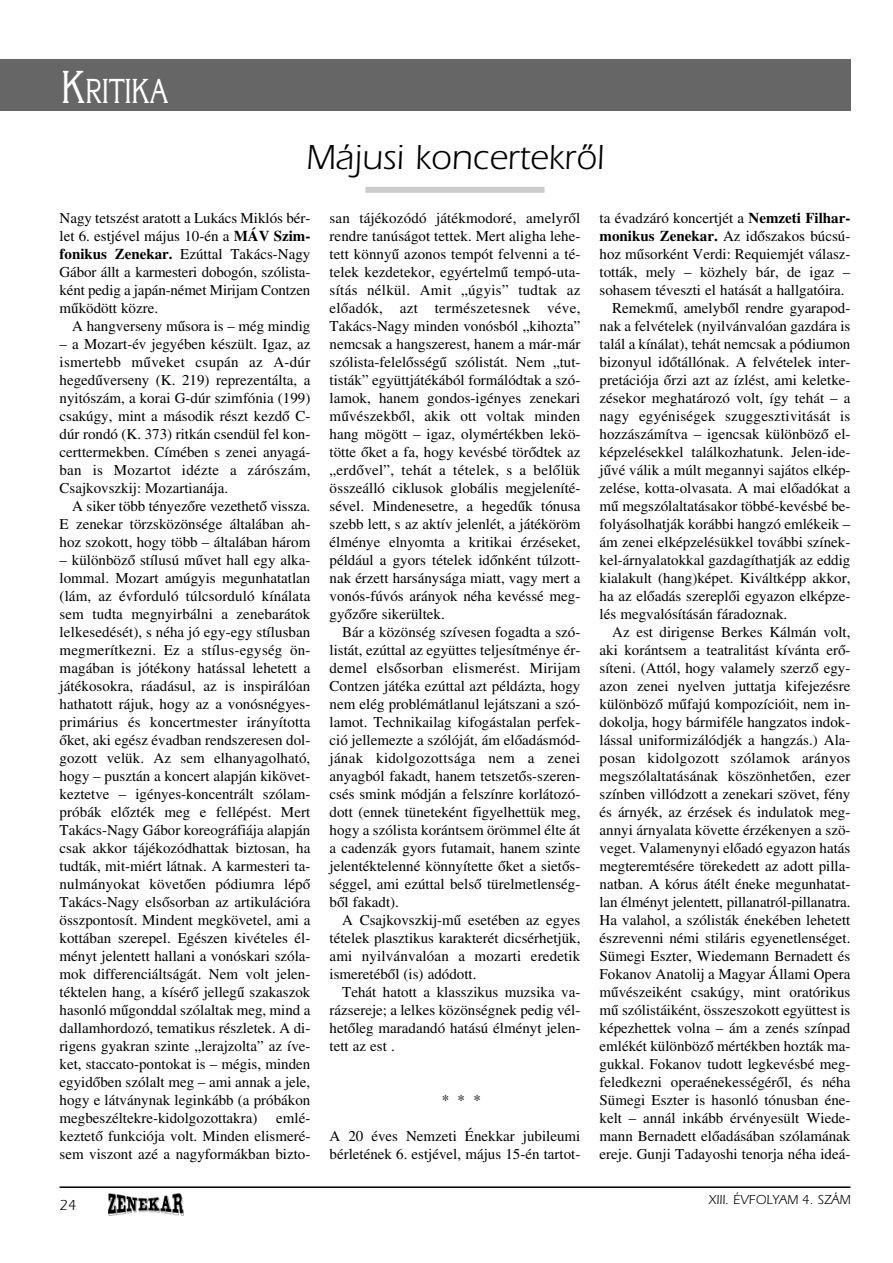
<style>
.page{position:relative;width:893px;height:1263px;background:#fff}
.page>*{position:absolute;margin:0;border:0;box-sizing:border-box;transform-origin:0 0}
.t1{font:36px "Eras Book H";color:#000}
.t2{font:33.75px "Korinna H";color:#fff;scale:.75 1}
.t3{font:15px/18px "Times Roman H";color:#000;text-align:justify}
.t4{font:15px "Times Roman H";letter-spacing:.02em;color:#000}
.t5{font:15px "Eras Book H";color:#000}
.t6{font:13.5px "Eras Book H";color:#000}
.s1{font-size:45px}
.s2{font-family:"Times Bold H"}
</style>
<div class="page">
<div style="left:365px;top:187px;width:180px;height:6px;background:#ccc"></div>
<div style="left:0;top:60px;width:850px;height:51px;background:#666"></div>
<img style="left:108px;top:1194px;width:76px;height:21px">
<hr style="left:60px;top:1186px;width:790px;height:2px;background:#000">
<h2 class="t2" style="left:61px;top:71px;width:145px"><span class="s1">K</span>RITIKA</h2>
<h1 class="t1" style="left:306px;top:135px;width:300px">Májusi koncertekrôl</h1>
<p class="t3" style="left:60px;top:209px;width:252px">Nagy tetszést aratott a Lukács Miklós bér&shy;let 6. estjével május 10-én a <span class="s2">MÁV Szim&shy;fonikus Zenekar.</span> Ezúttal Takács-Nagy Gábor állt a karmesteri dobogón, szólista&shy;ként pedig a japán-német Mirijam Contzen mûködött közre.</p>
<p class="t3" style="left:72px;top:317px;width:240px">A hangverseny mûsora is – még mindig</p>
<p class="t3" style="left:60px;top:335px;width:252px">– a Mozart-év jegyében készült. Igaz, az ismertebb mûveket csupán az A-dúr hegedûverseny (K. 219) reprezentálta, a nyitószám, a korai G-dúr szimfónia (199) csakúgy, mint a második részt kezdô C&shy;dúr rondó (K. 373) ritkán csendül fel kon&shy;certtermekben. Címében s zenei anyagá&shy;ban is Mozartot idézte a zárószám, Csajkovszkij: Mozartianája.</p>
<p class="t3" style="left:60px;top:497px;width:252px;text-indent:13px">A siker több tényezôre vezethetô vissza.<br>E zenekar törzsközönsége általában ah&shy;hoz szokott, hogy több – általában három</p>
<p class="t3" style="left:60px;top:551px;width:252px">– különbözô stílusú mûvet hall egy alka&shy;lommal. Mozart amúgyis megunhatatlan (lám, az évforduló túlcsorduló kínálata sem tudta megnyirbálni a zenebarátok lelkesedését), s néha jó egy-egy stílusban megmerítkezni. Ez a stílus-egység ön&shy;magában is jótékony hatással lehetett a játékosokra, ráadásul, az is inspirálóan hathatott rájuk, hogy az a vonósnégyes&shy;primárius és koncertmester irányította ôket, aki egész évadban rendszeresen dol&shy;gozott velük. Az sem elhanyagolható, hogy – pusztán a koncert alapján kikövet&shy;keztetve – igényes-koncentrált szólam&shy;próbák elôzték meg e fellépést. Mert Takács-Nagy Gábor koreográfiája alapján csak akkor tájékozódhattak biztosan, ha tudták, mit-miért látnak. A karmesteri ta&shy;nulmányokat követôen pódiumra lépô Takács-Nagy elsôsorban az artikulációra összpontosít. Mindent megkövetel, ami a kottában szerepel. Egészen kivételes él&shy;ményt jelentett hallani a vonóskari szóla&shy;mok differenciáltságát. Nem volt jelen&shy;téktelen hang, a kísérô jellegû szakaszok hasonló mûgonddal szólaltak meg, mind a dallamhordozó, tematikus részletek. A di&shy;rigens gyakran szinte „lerajzolta” az íve&shy;ket, staccato-pontokat is – mégis, minden egyidôben szólalt meg – ami annak a jele, hogy e látványnak leginkább (a próbákon megbeszéltekre-kidolgozottakra)</p>
<p class="t3" style="left:60px;top:1109px;width:252px;text-indent:217px">emlé&shy;keztetô funkciója volt. Minden elismeré&shy;sem viszont azé a nagyformákban bizto-</p>
<p class="t5" style="left:60px;top:1195px;width:18px">24</p>
<p class="t3" style="left:330px;top:209px;width:252px">san tájékozódó játékmodoré, amelyrôl rendre tanúságot tettek. Mert aligha lehe&shy;tett könnyû azonos tempót felvenni a té&shy;telek kezdetekor, egyértelmû tempó-uta&shy;sítás nélkül. Amit „úgyis” tudtak az elôadók, azt természetesnek véve, Takács-Nagy minden vonósból „kihozta” nemcsak a hangszerest, hanem a már-már szólista-felelôsségû szólistát. Nem „tut&shy;tisták” együttjátékából formálódtak a szó&shy;lamok, hanem gondos-igényes zenekari mûvészekbôl, akik ott voltak minden hang mögött – igaz, olymértékben lekö&shy;tötte ôket a fa, hogy kevésbé törôdtek az „erdôvel”, tehát a tételek, s a belôlük összeálló ciklusok globális megjeleníté&shy;sével. Mindenesetre, a hegedûk tónusa szebb lett, s az aktív jelenlét, a játéköröm élménye elnyomta a kritikai érzéseket, például a gyors tételek idônként túlzott&shy;nak érzett harsánysága miatt, vagy mert a vonós-fúvós arányok néha kevéssé meg&shy;gyôzôre sikerültek.</p>
<p class="t3" style="left:330px;top:623px;width:252px;text-indent:13px">Bár a közönség szívesen fogadta a szó&shy;listát, ezúttal az együttes teljesítménye ér&shy;demel elsôsorban elismerést. Mirijam Contzen játéka ezúttal azt példázta, hogy nem elég problémátlanul lejátszani a szó&shy;lamot. Technikailag kifogástalan perfek&shy;ció jellemezte a szólóját, ám elôadásmód&shy;jának kidolgozottsága nem a zenei anyagból fakadt, hanem tetszetôs-szeren&shy;csés smink módján a felszínre korlátozó&shy;dott (ennek tüneteként figyelhettük meg, hogy a szólista korántsem örömmel élte át a cadenzák gyors futamait, hanem szinte jelentéktelenné könnyítette ôket a sietôs&shy;séggel, ami ezúttal belsô türelmetlenség&shy;bôl fakadt).</p>
<p class="t3" style="left:330px;top:911px;width:252px;text-indent:13px">A Csajkovszkij-mû esetében az egyes tételek plasztikus karakterét dicsérhetjük, ami nyilvánvalóan a mozarti eredetik ismeretébôl (is) adódott.</p>
<p class="t3" style="left:330px;top:983px;width:252px;text-indent:13px">Tehát hatott a klasszikus muzsika va&shy;rázsereje; a lelkes közönségnek pedig vél&shy;hetôleg maradandó hatású élményt jelen&shy;tett az est .</p>
<p class="t3" style="left:442px;top:1091px;width:40px">* * *</p>
<p class="t3" style="left:330px;top:1127px;width:252px">A 20 éves Nemzeti Énekkar jubileumi bérletének 6. estjével, május 15-én tartot-</p>
<p class="t3" style="left:600px;top:209px;width:252px">ta évadzáró koncertjét a <span class="s2">Nemzeti Filhar-</span></p>
<p class="t3" style="left:600px;top:227px;width:252px"><span class="s2">monikus Zenekar.</span> Az idôszakos búcsú-</p>
<p class="t3" style="left:600px;top:245px;width:252px">hoz mûsorként Verdi: Requiemjét válasz-</p>
<p class="t3" style="left:600px;top:263px;width:252px">tották, mely – közhely bár, de igaz –</p>
<p class="t3" style="left:600px;top:281px;width:247px">sohasem téveszti el hatását a hallgatóira.</p>
<p class="t3" style="left:612px;top:299px;width:240px">Remekmû, amelybôl rendre gyarapod-</p>
<p class="t3" style="left:600px;top:317px;width:252px">nak a felvételek (nyilvánvalóan gazdára is</p>
<p class="t3" style="left:600px;top:335px;width:252px">talál a kínálat), tehát nemcsak a pódiumon</p>
<p class="t3" style="left:600px;top:353px;width:252px">bizonyul idôtállónak. A felvételek inter-</p>
<p class="t3" style="left:600px;top:371px;width:252px">pretációja ôrzi azt az ízlést, ami keletke-</p>
<p class="t3" style="left:600px;top:389px;width:252px">zésekor meghatározó volt, így tehát – a</p>
<p class="t3" style="left:600px;top:407px;width:252px">nagy egyéniségek szuggesztivitását is</p>
<p class="t3" style="left:600px;top:425px;width:252px">hozzászámítva – igencsak különbözô el-</p>
<p class="t3" style="left:600px;top:443px;width:252px">képzelésekkel találkozhatunk. Jelen-ide-</p>
<p class="t3" style="left:600px;top:461px;width:252px">jûvé válik a múlt megannyi sajátos elkép-</p>
<p class="t3" style="left:600px;top:479px;width:252px">zelése, kotta-olvasata. A mai elôadókat a</p>
<p class="t3" style="left:600px;top:497px;width:252px">mû megszólaltatásakor többé-kevésbé be-</p>
<p class="t3" style="left:600px;top:515px;width:252px">folyásolhatják korábbi hangzó emlékeik –</p>
<p class="t3" style="left:600px;top:533px;width:252px">ám zenei elképzelésükkel további színek-</p>
<p class="t3" style="left:600px;top:551px;width:252px">kel-árnyalatokkal gazdagíthatják az eddig</p>
<p class="t3" style="left:600px;top:569px;width:252px">kialakult (hang)képet. Kiváltképp akkor,</p>
<p class="t3" style="left:600px;top:587px;width:252px">ha az elôadás szereplôi egyazon elképze-</p>
<p class="t3" style="left:600px;top:605px;width:189px">lés megvalósításán fáradoznak.</p>
<p class="t3" style="left:612px;top:623px;width:240px">Az est dirigense Berkes Kálmán volt,</p>
<p class="t3" style="left:600px;top:641px;width:252px">aki korántsem a teatralitást kívánta erô-</p>
<p class="t3" style="left:600px;top:659px;width:252px">síteni. (Attól, hogy valamely szerzô egy-</p>
<p class="t3" style="left:600px;top:677px;width:252px">azon zenei nyelven juttatja kifejezésre</p>
<p class="t3" style="left:600px;top:695px;width:252px">különbözô mûfajú kompozícióit, nem in-</p>
<p class="t3" style="left:600px;top:713px;width:252px">dokolja, hogy bármiféle hangzatos indok-</p>
<p class="t3" style="left:600px;top:731px;width:252px">lással uniformizálódjék a hangzás.) Ala-</p>
<p class="t4" style="left:600px;top:749px;width:252px">posan kidolgozott szólamok arányos</p>
<p class="t3" style="left:600px;top:767px;width:252px">megszólaltatásának köszönhetôen, ezer</p>
<p class="t3" style="left:600px;top:785px;width:252px">színben villódzott a zenekari szövet, fény</p>
<p class="t3" style="left:600px;top:803px;width:252px">és árnyék, az érzések és indulatok meg-</p>
<p class="t3" style="left:600px;top:821px;width:252px">annyi árnyalata követte érzékenyen a szö-</p>
<p class="t3" style="left:600px;top:839px;width:252px">veget. Valamenynyi elôadó egyazon hatás</p>
<p class="t3" style="left:600px;top:857px;width:252px">megteremtésére törekedett az adott pilla-</p>
<p class="t3" style="left:600px;top:875px;width:252px">natban. A kórus átélt éneke megunhatat-</p>
<p class="t3" style="left:600px;top:893px;width:252px">lan élményt jelentett, pillanatról-pillanatra.</p>
<p class="t3" style="left:600px;top:911px;width:252px">Ha valahol, a szólisták énekében lehetett</p>
<p class="t3" style="left:600px;top:929px;width:252px">észrevenni némi stiláris egyenetlenséget.</p>
<p class="t3" style="left:600px;top:947px;width:252px">Sümegi Eszter, Wiedemann Bernadett és</p>
<p class="t3" style="left:600px;top:965px;width:252px">Fokanov Anatolij a Magyar Állami Opera</p>
<p class="t3" style="left:600px;top:983px;width:252px">mûvészeiként csakúgy, mint oratórikus</p>
<p class="t3" style="left:600px;top:1001px;width:252px">mû szólistáiként, összeszokott együttest is</p>
<p class="t3" style="left:600px;top:1019px;width:252px">képezhettek volna – ám a zenés színpad</p>
<p class="t3" style="left:600px;top:1037px;width:252px">emlékét különbözô mértékben hozták ma-</p>
<p class="t3" style="left:600px;top:1055px;width:252px">gukkal. Fokanov tudott legkevésbé meg-</p>
<p class="t3" style="left:600px;top:1073px;width:252px">feledkezni operaénekességérôl, és néha</p>
<p class="t3" style="left:600px;top:1091px;width:252px">Sümegi Eszter is hasonló tónusban éne-</p>
<p class="t3" style="left:600px;top:1109px;width:252px">kelt – annál inkább érvényesült Wiede-</p>
<p class="t3" style="left:600px;top:1127px;width:252px">mann Bernadett elôadásában szólamának</p>
<p class="t3" style="left:600px;top:1145px;width:252px">ereje. Gunji Tadayoshi tenorja néha ideá-</p>
<p class="t6" style="left:709px;top:1192px;width:143px">XIII. ÉVFOLYAM 4. SZÁM</p>
</div>
